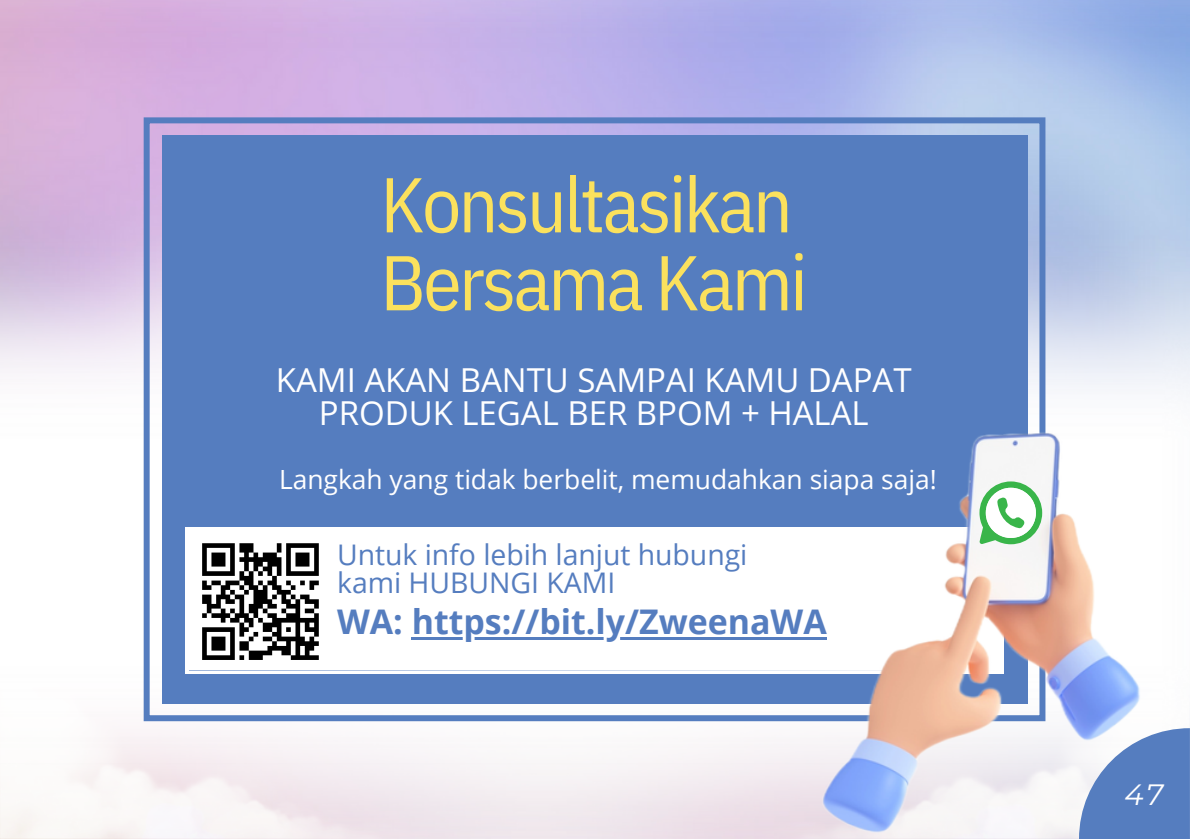
<style>
.page{position:relative;width:1190px;height:839px;background:#fff}
.page>*{position:absolute;margin:0;border:0;box-sizing:border-box;transform-origin:0 0}
.t1{font:77.4px/78px "IBM Plex Sans Cond";letter-spacing:-.035em;color:#fbe15d}
.t2{font:700 34px "Open Sans";color:#557dbf}
.t3{font:33px/33px "Open Sans";color:#fff;text-align:center}
.t4{font:italic 29.2px "Montserrat";color:#fff}
.t5{font:28.4px/28.4px "Open Sans";color:#557dbf}
.t6{font:26.4px "Open Sans";color:#fff}
</style>
<div class="page">
<img style="left:0;top:0;width:1190px;height:838px">
<img style="left:706px;top:573px;width:483px;height:265px">
<img style="left:0;top:573px;width:474px;height:265px">
<div style="left:162px;top:135px;width:865px;height:568px;background:#557dbf"></div>
<div style="left:144px;top:117px;width:901px;height:604px;border:6px solid #557dbf"></div>
<div style="left:185px;top:526px;width:819px;height:147px;background:#fff"></div>
<hr style="left:189px;top:670px;width:811px;height:1px;background:#557dbf">
<img style="left:818px;top:404px;width:349px;height:434px">
<svg style="left:1079px;top:728px;width:111px;height:110px"></svg>
<svg style="left:979px;top:481px;width:63px;height:63px"></svg>
<hr style="left:412px;top:637px;width:415px;height:3px;background:#557dbf">
<svg style="left:202px;top:543px;width:117px;height:117px"></svg>
<div style="left:249px;top:655px;width:14px;height:5px;background:#000"></div>
<div style="left:291px;top:655px;width:28px;height:5px;background:#000"></div>
<p class="t1" style="left:380px;top:164px;width:429px">Konsultasikan<br>Bersama Kami</p>
<p class="t3" style="left:276px;top:363px;width:637px">KAMI AKAN BANTU SAMPAI KAMU DAPAT<br>PRODUK LEGAL BER BPOM + HALAL</p>
<p class="t6" style="left:279px;top:461px;width:659px">Langkah yang tidak berbelit, memudahkan siapa saja!</p>
<p class="t5" style="left:337px;top:539px;width:412px">Untuk info lebih lanjut hubungi kami HUBUNGI KAMI</p>
<p class="t2" style="left:337px;top:597px;width:491px">WA: https://bit.ly/ZweenaWA</p>
<p class="t4" style="left:1125px;top:776px;width:40px">47</p>
</div>
